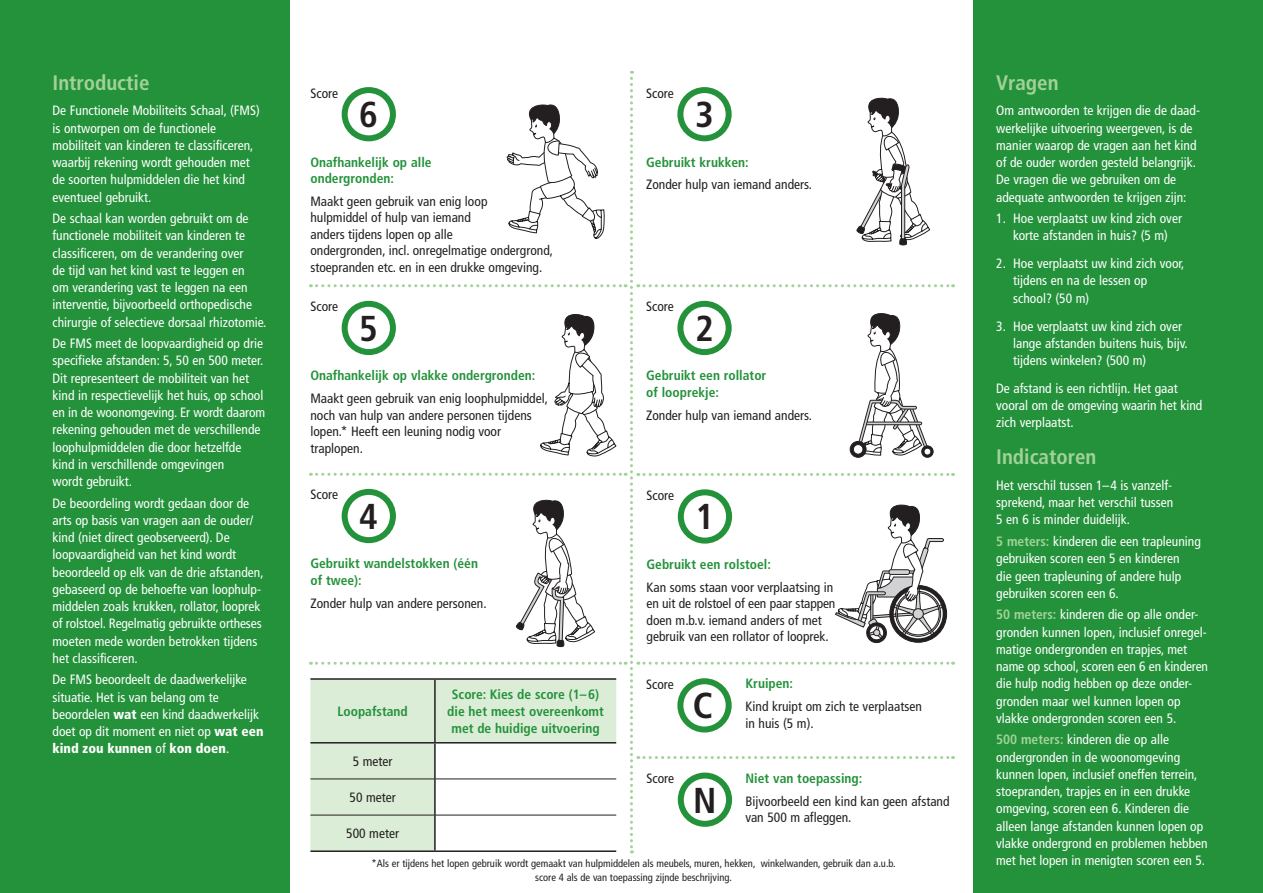
<style>
.page{position:relative;width:1263px;height:893px;background:#fff}
.page>*{position:absolute;margin:0;border:0;box-sizing:border-box;transform-origin:0 0}
.t1{font:700 condensed 36px "Frutiger";color:#231f20}
.HEADINGS{font:700 condensed 21px "Frutiger";color:#a2d29a}
.TEXT{font:condensed 13.5px/17.2px "Frutiger";color:#fff}
.DESCRIPTION_TEXT{font:condensed 13.5px/16.5px "Frutiger";color:#231f20}
.INDENT_TEXT{font:condensed 13.5px/17.2px "Frutiger";color:#fff}
.DESCRIPTION_HEAD{font:700 condensed 13.5px/16.5px "Frutiger";color:#24923b}
.BLACK_TEXT{font:700 condensed 13.5px/17.2px "Frutiger";color:#24923b;text-align:center}
.BLACK_TEXT-2{font:condensed 13.5px "Frutiger";color:#231f20}
.DESCRIPTION_TEXT-2{font:condensed 10.5px/13.5px "Frutiger";color:#231f20;text-align:center}
.s1{font-weight:900}
.s2{font-weight:700;color:#a2d29a}
</style>
<div class="page">
<div style="left:973px;top:0;width:290px;height:893px;background:#24923b"></div>
<div style="left:0;top:0;width:289px;height:893px;background:#24923b"></div>
<svg style="left:310px;top:71px;width:643px;height:782px"></svg>
<svg style="left:310px;top:680px;width:306px;height:170px;fill:#dcedd7"></svg>
<hr style="left:310px;top:678px;width:125px;height:2px;background:#231f20">
<hr style="left:435px;top:678px;width:181px;height:2px;background:#231f20">
<hr style="left:434px;top:680px;width:2px;height:62px;background:#231f20">
<hr style="left:310px;top:742px;width:125px;height:1px;background:#231f20">
<hr style="left:435px;top:742px;width:181px;height:1px;background:#231f20">
<hr style="left:434px;top:743px;width:2px;height:36px;background:#231f20">
<hr style="left:434px;top:779px;width:2px;height:36px;background:#231f20">
<hr style="left:434px;top:815px;width:2px;height:35px;background:#231f20">
<hr style="left:310px;top:850px;width:125px;height:2px;background:#231f20">
<hr style="left:435px;top:850px;width:181px;height:2px;background:#231f20">
<hr style="left:310px;top:779px;width:125px;height:1px;background:#231f20">
<hr style="left:435px;top:779px;width:181px;height:1px;background:#231f20">
<hr style="left:310px;top:815px;width:125px;height:1px;background:#231f20">
<hr style="left:435px;top:815px;width:181px;height:1px;background:#231f20">
<p class="HEADINGS" style="left:53px;top:70px;width:99px">Introductie</p>
<p class="TEXT" style="left:53px;top:102px;width:209px">De Functionele Mobiliteits Schaal, (FMS) is ontworpen om de functionele mobiliteit van kinderen te classificeren, waarbij rekening wordt gehouden met de soorten hulpmiddelen die het kind eventueel gebruikt.</p>
<p class="TEXT" style="left:53px;top:210px;width:215px">De schaal kan worden gebruikt om de functionele mobiliteit van kinderen te classificeren, om de verandering over<br>de tijd van het kind vast te leggen en<br>om verandering vast te leggen na een interventie, bijvoorbeeld orthopedische chirurgie of selectieve dorsaal rhizotomie.</p>
<p class="TEXT" style="left:53px;top:335px;width:214px">De FMS meet de loopvaardigheid op drie specifieke afstanden: 5, 50 en 500 meter.<br>Dit representeert de mobiliteit van het kind in respectievelijk het huis, op school en in de woonomgeving. Er wordt daarom rekening gehouden met de verschillende loophulpmiddelen die door hetzelfde kind in verschillende omgevingen<br>wordt gebruikt.</p>
<p class="TEXT" style="left:53px;top:494px;width:213px">De beoordeling wordt gedaan door de arts op basis van vragen aan de ouder/ kind (niet direct geobserveerd). De loopvaardigheid van het kind wordt beoordeeld op elk van de drie afstanden, gebaseerd op de behoefte van loophulp&shy;middelen zoals krukken, rollator, looprek of rolstoel. Regelmatig gebruikte ortheses moeten mede worden betrokken tijdens het classificeren.</p>
<p class="TEXT" style="left:53px;top:671px;width:213px">De FMS beoordeelt de daadwerkelijke situatie. Het is van belang om te beoordelen <span class="s1">wat</span> een kind daadwerkelijk doet op dit moment en niet op <span class="s1">wat een kind zou kunnen</span> of <span class="s1">kon doen</span>.</p>
<p class="DESCRIPTION_TEXT" style="left:310px;top:85px;width:29px">Score</p>
<p class="DESCRIPTION_TEXT" style="left:646px;top:85px;width:29px">Score</p>
<p class="t1" style="left:359px;top:93px;width:20px">6</p>
<p class="DESCRIPTION_HEAD" style="left:310px;top:154px;width:123px">Onafhankelijk op alle ondergronden:</p>
<p class="DESCRIPTION_TEXT" style="left:310px;top:193px;width:244px">Maakt geen gebruik van enig loop<br>hulpmiddel of hulp van iemand<br>anders tijdens lopen op alle<br>ondergronden, incl. onregelmatige ondergrond, stoepranden etc. en in een drukke omgeving.</p>
<p class="t1" style="left:695px;top:93px;width:20px">3</p>
<p class="DESCRIPTION_HEAD" style="left:646px;top:154px;width:104px">Gebruikt krukken:</p>
<p class="DESCRIPTION_TEXT" style="left:646px;top:177px;width:167px">Zonder hulp van iemand anders.</p>
<p class="DESCRIPTION_TEXT" style="left:310px;top:298px;width:29px">Score</p>
<p class="DESCRIPTION_TEXT" style="left:646px;top:298px;width:29px">Score</p>
<p class="t1" style="left:359px;top:307px;width:20px">5</p>
<p class="DESCRIPTION_HEAD" style="left:310px;top:367px;width:226px">Onafhankelijk op vlakke ondergronden:</p>
<p class="DESCRIPTION_TEXT" style="left:310px;top:390px;width:239px">Maakt geen gebruik van enig loophulpmiddel, noch van hulp van andere personen tijdens lopen.* Heeft een leuning nodig voor traplopen.</p>
<p class="t1" style="left:695px;top:307px;width:20px">2</p>
<p class="DESCRIPTION_HEAD" style="left:646px;top:367px;width:122px">Gebruikt een rollator of looprekje:</p>
<p class="DESCRIPTION_TEXT" style="left:646px;top:407px;width:167px">Zonder hulp van iemand anders.</p>
<p class="DESCRIPTION_TEXT" style="left:310px;top:486px;width:29px">Score</p>
<p class="DESCRIPTION_TEXT" style="left:646px;top:487px;width:29px">Score</p>
<p class="t1" style="left:359px;top:495px;width:20px">4</p>
<p class="DESCRIPTION_HEAD" style="left:310px;top:555px;width:169px">Gebruikt wandelstokken (één of twee):</p>
<p class="DESCRIPTION_TEXT" style="left:310px;top:595px;width:178px">Zonder hulp van andere personen.</p>
<p class="t1" style="left:695px;top:495px;width:20px">1</p>
<p class="DESCRIPTION_HEAD" style="left:646px;top:556px;width:126px">Gebruikt een rolstoel:</p>
<p class="DESCRIPTION_TEXT" style="left:646px;top:579px;width:190px">Kan soms staan voor verplaatsing in en uit de rolstoel of een paar stappen doen m.b.v. iemand anders of met gebruik van een rollator of looprek.</p>
<p class="BLACK_TEXT" style="left:338px;top:703px;width:72px">Loopafstand</p>
<p class="BLACK_TEXT" style="left:447px;top:685px;width:158px">Score: Kies de score (1–6) die het meest overeenkomt met de huidige uitvoering</p>
<p class="DESCRIPTION_TEXT" style="left:646px;top:676px;width:29px">Score</p>
<p class="t1" style="left:693px;top:684px;width:22px">C</p>
<p class="DESCRIPTION_HEAD" style="left:745px;top:675px;width:49px">Kruipen:</p>
<p class="DESCRIPTION_TEXT" style="left:745px;top:698px;width:178px">Kind kruipt om zich te verplaatsen in huis (5 m).</p>
<p class="BLACK_TEXT-2" style="left:353px;top:753px;width:41px">5 meter</p>
<p class="BLACK_TEXT-2" style="left:350px;top:789px;width:48px">50 meter</p>
<p class="BLACK_TEXT-2" style="left:346px;top:826px;width:54px">500 meter</p>
<p class="DESCRIPTION_TEXT-2" style="left:371px;top:857px;width:526px">*Als er tijdens het lopen gebruik wordt gemaakt van hulpmiddelen als meubels, muren, hekken, winkelwanden, gebruik dan a.u.b. score 4 als de van toepassing zijnde beschrijving.</p>
<p class="DESCRIPTION_HEAD" style="left:745px;top:770px;width:118px">Niet van toepassing:</p>
<p class="DESCRIPTION_TEXT" style="left:745px;top:793px;width:206px">Bijvoorbeeld een kind kan geen afstand van 500 m afleggen.</p>
<p class="DESCRIPTION_TEXT" style="left:646px;top:770px;width:29px">Score</p>
<p class="t1" style="left:693px;top:779px;width:25px">N</p>
<p class="HEADINGS" style="left:996px;top:70px;width:64px">Vragen</p>
<p class="TEXT" style="left:996px;top:102px;width:205px">Om antwoorden te krijgen die de daad&shy;werkelijke uitvoering weergeven, is de manier waarop de vragen aan het kind of de ouder worden gesteld belangrijk.<br>De vragen die we gebruiken om de adequate antwoorden te krijgen zijn:</p>
<p class="INDENT_TEXT" style="left:996px;top:210px;width:187px;text-align:center">1. Hoe verplaatst uw kind zich over korte afstanden in huis? (5 m)</p>
<p class="INDENT_TEXT" style="left:1013px;top:255px;width:173px;text-indent:-17px">2. Hoe verplaatst uw kind zich voor, tijdens en na de lessen op school? (50 m)</p>
<p class="INDENT_TEXT" style="left:1013px;top:317px;width:176px;text-indent:-17px">3. Hoe verplaatst uw kind zich over lange afstanden buitens huis, bijv. tijdens winkelen? (500 m)</p>
<p class="TEXT" style="left:996px;top:380px;width:208px">De afstand is een richtlijn. Het gaat vooral om de omgeving waarin het kind zich verplaatst.</p>
<p class="HEADINGS" style="left:996px;top:444px;width:102px">Indicatoren</p>
<p class="TEXT" style="left:996px;top:477px;width:179px;text-align:justify">Het verschil tussen 1–4 is vanzelf&shy;sprekend, maar het verschil tussen 5 en 6 is minder duidelijk.</p>
<p class="TEXT" style="left:996px;top:533px;width:206px"><span class="s2">5 meters:</span> kinderen die een trapleuning gebruiken scoren een 5 en kinderen<br>die geen trapleuning of andere hulp gebruiken scoren een 6.</p>
<p class="TEXT" style="left:996px;top:606px;width:213px"><span class="s2">50 meters:</span> kinderen die op alle onder&shy;gronden kunnen lopen, inclusief onregel&shy;matige ondergronden en trapjes, met name op school, scoren een 6 en kinderen die hulp nodig hebben op deze onder&shy;gronden maar wel kunnen lopen op vlakke ondergronden scoren een 5.</p>
<p class="TEXT" style="left:996px;top:731px;width:213px"><span class="s2">500 meters:</span> kinderen die op alle ondergronden in de woonomgeving kunnen lopen, inclusief oneffen terrein, stoepranden, trapjes en in een drukke omgeving, scoren een 6. Kinderen die alleen lange afstanden kunnen lopen op vlakke ondergrond en problemen hebben met het lopen in menigten scoren een 5.</p>
</div>
